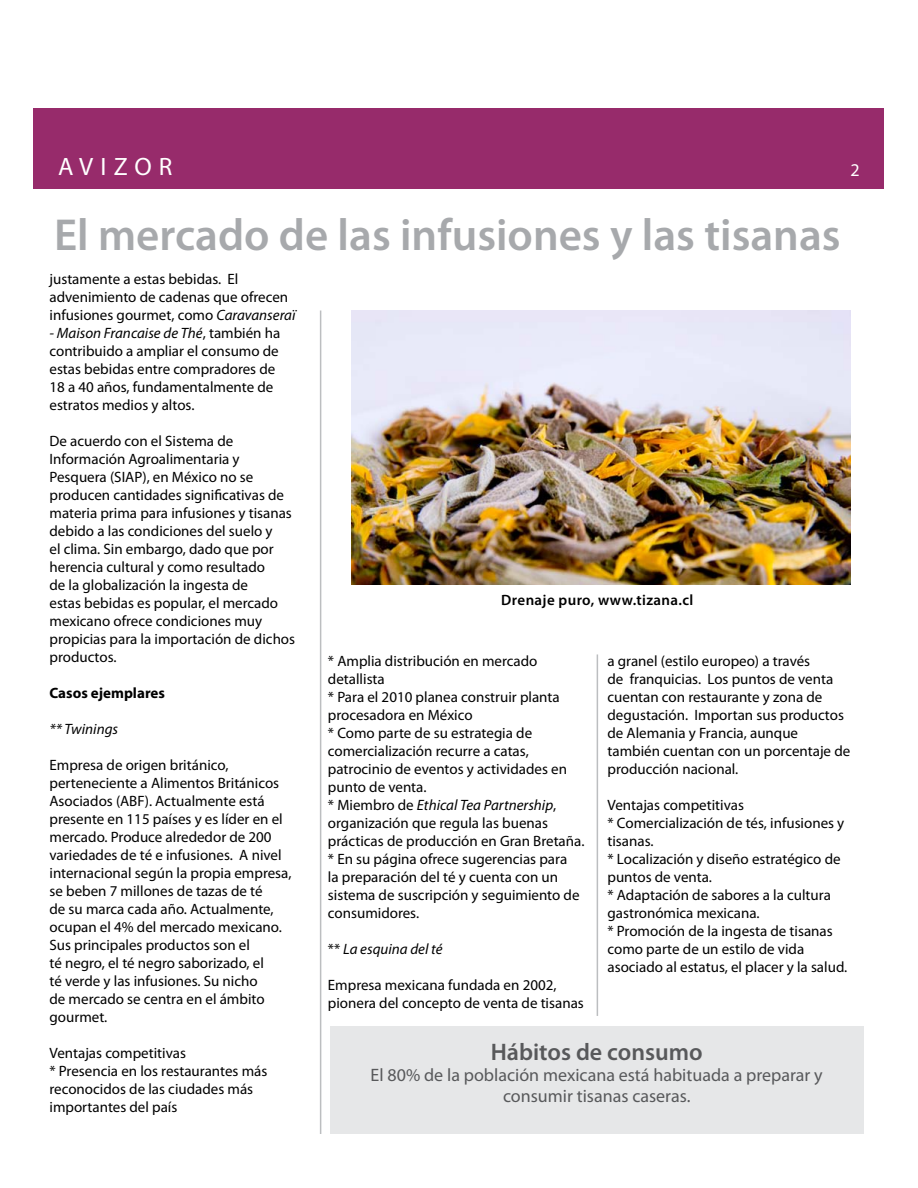
<style>
.page{position:relative;width:918px;height:1188px;background:#fff}
.page>*{position:absolute;margin:0;border:0;box-sizing:border-box;transform-origin:0 0}
.t1{font:600 45px "Myriad Pro";color:#a7a9ac}
.t2{font:25.2px "Myriad Pro";letter-spacing:.285em;color:#fff}
.t3{font:600 24px "Myriad Pro";color:#58595b}
.t4{font:18px/21px "Myriad Pro";color:#58595b;text-align:center}
.t5{font:18px "Myriad Pro";color:#fff}
.t6{font:15px/18px "Myriad Pro";color:#000}
.t7{font:italic 15px "Myriad Pro";color:#000}
.t8{font:600 15px "Myriad Pro";letter-spacing:.025em;color:#000}
.t9{font:700 15px "Myriad Pro";color:#000}
.s1{font-style:italic}
.s2{font-style:normal}
</style>
<div class="page">
<div style="left:34px;top:108px;width:850px;height:81px;background:#972b6b"></div>
<hr style="left:597px;top:654px;width:1px;height:362px;background:#bcbec0">
<hr style="left:320px;top:310px;width:1px;height:824px;background:#bcbec0">
<div style="left:331px;top:1026px;width:533px;height:108px;background:#e6e7e8"></div>
<img style="left:352px;top:311px;width:498px;height:274px">
<p class="t2" style="left:58px;top:152px;width:116px">AVIZOR</p>
<p class="t5" style="left:850px;top:158px;width:11px">2</p>
<p class="t1" style="left:54px;top:206px;width:788px">El mercado de las infusiones y las tisanas</p>
<p class="t6" style="left:49px;top:270px;width:248px">justamente a estas bebidas. El advenimiento de cadenas que ofrecen infusiones gourmet, como <span class="s1">Caravanseraï</span></p>
<p class="t6" style="left:49px;top:324px;width:232px"><span class="s1">- Maison Francaise de Thé</span>, también ha contribuido a ampliar el consumo de estas bebidas entre compradores de 18 a 40 años, fundamentalmente de estratos medios y altos.</p>
<p class="t6" style="left:49px;top:432px;width:247px">De acuerdo con el Sistema de Información Agroalimentaria y Pesquera (SIAP), en México no se producen cantidades significativas de materia prima para infusiones y tisanas debido a las condiciones del suelo y<br>el clima. Sin embargo, dado que por herencia cultural y como resultado<br>de la globalización la ingesta de<br>estas bebidas es popular, el mercado mexicano ofrece condiciones muy propicias para la importación de dichos productos.</p>
<p class="t9" style="left:49px;top:683px;width:117px">Casos ejemplares</p>
<p class="t7" style="left:49px;top:720px;width:70px">** Twinings</p>
<p class="t6" style="left:49px;top:756px;width:244px">Empresa de origen británico, perteneciente a Alimentos Británicos Asociados (ABF). Actualmente está presente en 115 países y es líder en el mercado. Produce alrededor de 200 variedades de té e infusiones. A nivel internacional según la propia empresa, se beben 7 millones de tazas de té<br>de su marca cada año. Actualmente, ocupan el 4% del mercado mexicano.<br>Sus principales productos son el<br>té negro, el té negro saborizado, el<br>té verde y las infusiones. Su nicho<br>de mercado se centra en el ámbito gourmet.</p>
<p class="t6" style="left:49px;top:1044px;width:138px">Ventajas competitivas</p>
<p class="t6" style="left:49px;top:1062px;width:219px">* Presencia en los restaurantes más reconocidos de las ciudades más importantes del país</p>
<p class="t8" style="left:501px;top:591px;width:194px">Drenaje puro, www.tizana.cl</p>
<p class="t6" style="left:328px;top:651px;width:211px">* Amplia distribución en mercado detallista</p>
<p class="t6" style="left:328px;top:687px;width:233px">* Para el 2010 planea construir planta procesadora en México</p>
<p class="t6" style="left:328px;top:723px;width:241px">* Como parte de su estrategia de comercialización recurre a catas, patrocinio de eventos y actividades en punto de venta.</p>
<p class="t6" style="left:328px;top:795px;width:258px">* Miembro de <span class="s1">Ethical Tea Partnership</span>, organización que regula las buenas prácticas de producción en Gran Bretaña.</p>
<p class="t6" style="left:328px;top:849px;width:253px">* En su página ofrece sugerencias para la preparación del té y cuenta con un sistema de suscripción y seguimiento de consumidores.</p>
<p class="t7" style="left:328px;top:939px;width:116px"><span class="s2">**</span> La esquina del té</p>
<p class="t6" style="left:328px;top:975px;width:257px">Empresa mexicana fundada en 2002, pionera del concepto de venta de tisanas</p>
<p class="t6" style="left:608px;top:651px;width:244px">a granel (estilo europeo) a través<br>de franquicias. Los puntos de venta cuentan con restaurante y zona de degustación. Importan sus productos de Alemania y Francia, aunque también cuentan con un porcentaje de producción nacional.</p>
<p class="t6" style="left:608px;top:795px;width:138px">Ventajas competitivas</p>
<p class="t6" style="left:608px;top:813px;width:238px">* Comercialización de tés, infusiones y tisanas.</p>
<p class="t6" style="left:608px;top:849px;width:235px">* Localización y diseño estratégico de puntos de venta.</p>
<p class="t6" style="left:608px;top:885px;width:225px">* Adaptación de sabores a la cultura gastronómica mexicana.</p>
<p class="t6" style="left:608px;top:921px;width:241px">* Promoción de la ingesta de tisanas como parte de un estilo de vida asociado al estatus, el placer y la salud.</p>
<p class="t3" style="left:491px;top:1036px;width:213px">Hábitos de consumo</p>
<p class="t4" style="left:371px;top:1064px;width:454px">El 80% de la población mexicana está habituada a preparar y consumir tisanas caseras.</p>
</div>
